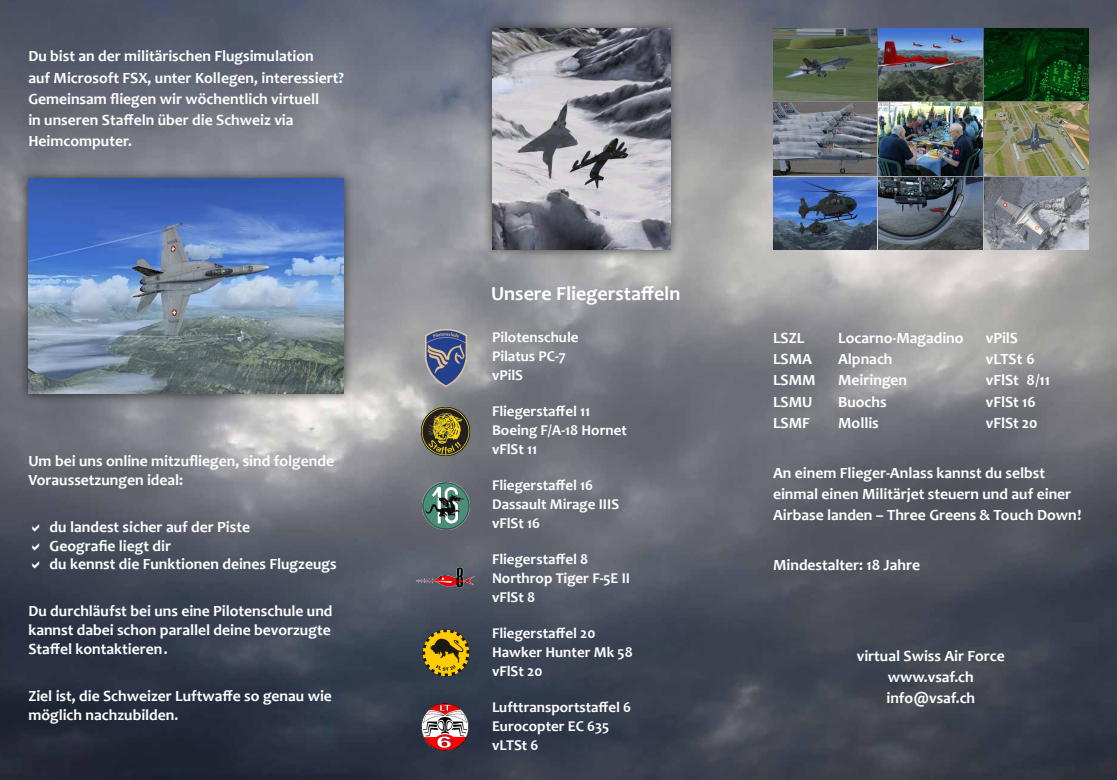
<style>
.page{position:relative;width:1117px;height:780px;background:#fff}
.page>*{position:absolute;margin:0;border:0;box-sizing:border-box;transform-origin:0 0}
.t1{font:700 20px "Candara";color:#fff}
.t2{font:700 15.62px/21.2px "Candara";color:#fff}
.t3{font:700 15px/18.8px "Candara";color:#fff}
</style>
<div class="page">
<img style="left:0;top:0;width:1116px;height:780px">
<div style="left:482px;top:18px;width:198px;height:242px;background:#000;opacity:.6"></div>
<img style="left:492px;top:28px;width:178px;height:222px">
<div style="left:18px;top:168px;width:336px;height:236px;background:#000;opacity:.6"></div>
<img style="left:28px;top:178px;width:316px;height:216px">
<img style="left:772px;top:28px;width:104px;height:73px">
<img style="left:772px;top:103px;width:104px;height:72px">
<img style="left:772px;top:177px;width:104px;height:73px">
<img style="left:878px;top:28px;width:104px;height:73px">
<img style="left:878px;top:103px;width:104px;height:72px">
<img style="left:878px;top:177px;width:104px;height:73px">
<img style="left:984px;top:28px;width:104px;height:73px">
<img style="left:984px;top:103px;width:104px;height:72px">
<img style="left:984px;top:177px;width:104px;height:73px">
<img style="left:425px;top:330px;width:41px;height:56px">
<img style="left:422px;top:407px;width:47px;height:48px">
<img style="left:422px;top:482px;width:47px;height:47px">
<img style="left:422px;top:703px;width:46px;height:47px">
<img style="left:422px;top:629px;width:47px;height:47px">
<img style="left:416px;top:567px;width:58px;height:20px">
<svg style="left:32px;top:524px;width:7px;height:7px"></svg>
<svg style="left:32px;top:542px;width:7px;height:8px"></svg>
<svg style="left:32px;top:561px;width:7px;height:7px"></svg>
<p class="t2" style="left:28px;top:46px;width:317px">Du bist an der militärischen Flugsimulation<br>auf Microsoft FSX, unter Kollegen, interessiert?<br>Gemeinsam fliegen wir wöchentlich virtuell<br>in unseren Staffeln über die Schweiz via Heimcomputer.</p>
<p class="t2" style="left:28px;top:451px;width:307px;line-height:18.8px">Um bei uns online mitzufliegen, sind folgende<br>Voraussetzungen ideal:</p>
<p class="t2" style="left:50px;top:517px;width:288px;line-height:18.8px">du landest sicher auf der Piste<br>Geografie liegt dir<br>du kennst die Funktionen deines Flugzeugs</p>
<p class="t2" style="left:28px;top:602px;width:305px;line-height:18.8px;text-align:justify">Du durchläufst bei uns eine Pilotenschule und kannst dabei schon parallel deine bevorzugte Staffel kontaktieren.</p>
<p class="t2" style="left:28px;top:686px;width:305px;line-height:18.8px">Ziel ist, die Schweizer Luftwaffe so genau wie möglich nachzubilden.</p>
<p class="t1" style="left:491px;top:281px;width:191px">Unsere Fliegerstaffeln</p>
<p class="t3" style="left:492px;top:328px;width:88px">Pilotenschule<br>Pilatus PC-7 vPilS</p>
<p class="t3" style="left:492px;top:402px;width:136px">Fliegerstaffel 11<br>Boeing F/A-18 Hornet vFlSt 11</p>
<p class="t3" style="left:492px;top:476px;width:129px">Fliegerstaffel 16<br>Dassault Mirage IIIS vFlSt 16</p>
<p class="t3" style="left:492px;top:550px;width:140px">Fliegerstaffel 8<br>Northrop Tiger F-5E II vFlSt 8</p>
<p class="t3" style="left:492px;top:624px;width:142px">Fliegerstaffel 20<br>Hawker Hunter Mk 58 vFlSt 20</p>
<p class="t3" style="left:492px;top:698px;width:141px">Lufttransportstaffel 6<br>Eurocopter EC 635 vLTSt 6</p>
<p class="t2" style="left:772px;top:327px;width:33px">LSZL</p>
<p class="t2" style="left:837px;top:327px;width:127px">Locarno-Magadino</p>
<p class="t2" style="left:985px;top:327px;width:34px">vPilS</p>
<p class="t2" style="left:772px;top:348px;width:41px">LSMA</p>
<p class="t2" style="left:837px;top:348px;width:56px">Alpnach</p>
<p class="t2" style="left:985px;top:348px;width:51px">vLTSt 6</p>
<p class="t2" style="left:772px;top:369px;width:44px">LSMM</p>
<p class="t2" style="left:837px;top:369px;width:71px">Meiringen</p>
<p class="t2" style="left:985px;top:369px;width:66px">vFlSt 8/11</p>
<p class="t2" style="left:772px;top:391px;width:41px">LSMU</p>
<p class="t2" style="left:837px;top:391px;width:50px">Buochs</p>
<p class="t2" style="left:985px;top:391px;width:52px">vFlSt 16</p>
<p class="t2" style="left:772px;top:412px;width:38px">LSMF</p>
<p class="t2" style="left:837px;top:412px;width:42px">Mollis</p>
<p class="t2" style="left:985px;top:412px;width:53px">vFlSt 20</p>
<p class="t2" style="left:772px;top:462px;width:310px">An einem Flieger-Anlass kannst du selbst einmal einen Militärjet steuern und auf einer<br>Airbase landen – Three Greens &amp; Touch Down!</p>
<p class="t2" style="left:772px;top:554px;width:149px">Mindestalter: 18 Jahre</p>
<p class="t2" style="left:856px;top:645px;width:150px;text-align:center">virtual Swiss Air Force www.vsaf.ch info@vsaf.ch</p>
</div>
